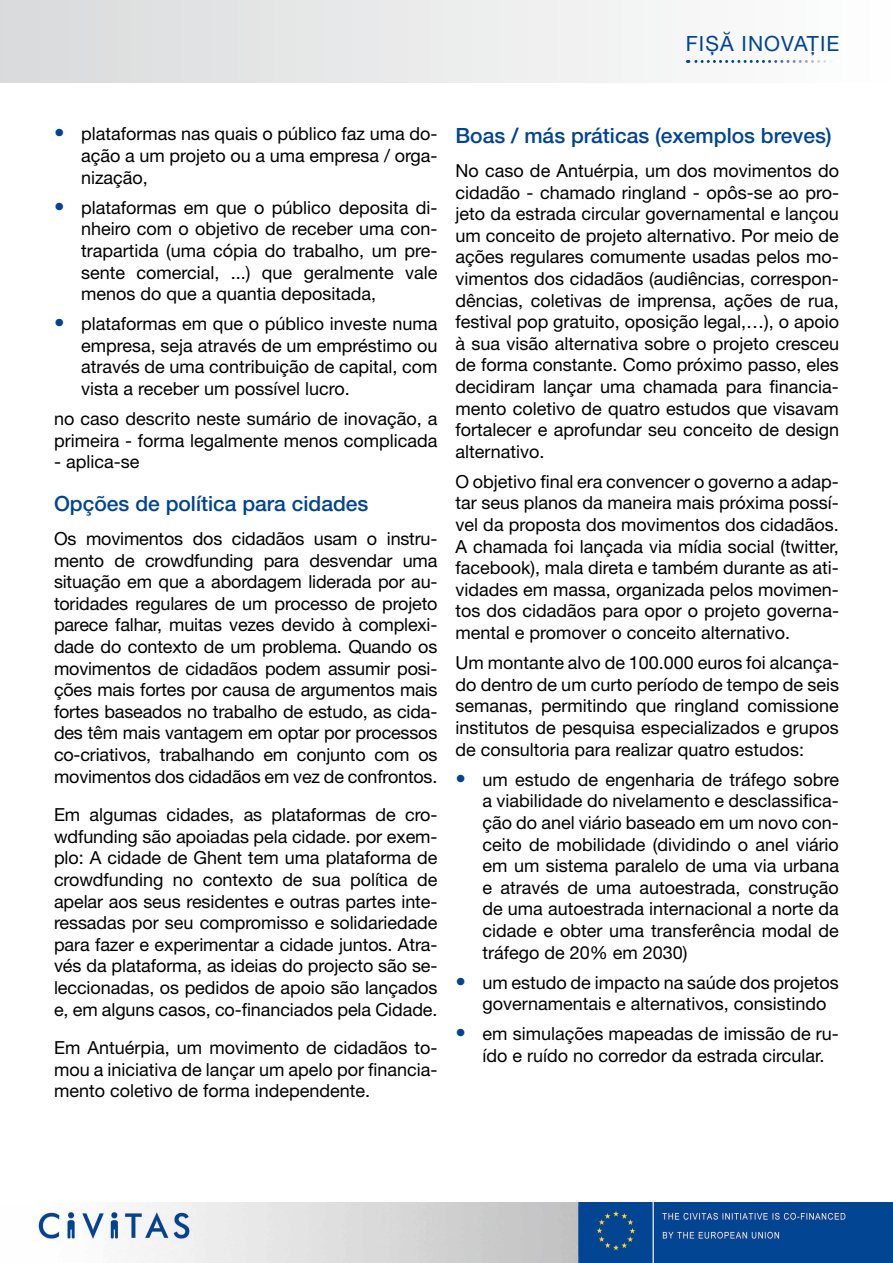
<style>
.page{position:relative;width:893px;height:1263px;background:#fff}
.page>*{position:absolute;margin:0;border:0;box-sizing:border-box;transform-origin:0 0}
.t1{font:500 21px "Helvetica Neue LT Pro";color:#004494}
.t2{font:21px "Helvetica Neue LT Pro";letter-spacing:.05em;color:#004494}
.t3{font:18px/21.6px "Helvetica Neue LT Pro";color:#000;text-align:justify}
.s1{font-size:21px;color:#004494}
</style>
<div class="page">
<img style="left:37px;top:1203px;width:856px;height:60px">
<div style="left:0;top:0;width:893px;height:82px;background:linear-gradient(to right,#d9dadb,#fefefe)"></div>
<svg style="left:687px;top:60px;width:144px;height:3px"></svg>
<p class="t2" style="left:686px;top:31px;width:155px">Fișă inovație</p>
<p class="t3" style="left:81px;top:123px;width:358px;text-indent:-27px"><span class="s1">•</span> plataformas nas quais o público faz uma do&shy;ação a um projeto ou a uma empresa / orga&shy;nização,</p>
<p class="t3" style="left:81px;top:196px;width:358px;text-indent:-27px"><span class="s1">•</span> plataformas em que o público deposita di&shy;nheiro com o objetivo de receber uma con&shy;trapartida (uma cópia do trabalho, um pre&shy;sente comercial, ...) que geralmente vale menos do que a quantia depositada,</p>
<p class="t3" style="left:81px;top:313px;width:358px;text-indent:-27px"><span class="s1">•</span> plataformas em que o público investe numa empresa, seja através de um empréstimo ou através de uma contribuição de capital, com vista a receber um possível lucro.</p>
<p class="t3" style="left:54px;top:408px;width:385px">no caso descrito neste sumário de inovação, a primeira - forma legalmente menos complicada</p>
<p class="t3" style="left:54px;top:451px;width:87px">- aplica-se</p>
<p class="t1" style="left:54px;top:491px;width:316px">Opções de política para cidades</p>
<p class="t3" style="left:54px;top:527px;width:385px">Os movimentos dos cidadãos usam o instru&shy;mento de crowdfunding para desvendar uma situação em que a abordagem liderada por au&shy;toridades regulares de um processo de projeto parece falhar, muitas vezes devido à complexi&shy;dade do contexto de um problema. Quando os movimentos de cidadãos podem assumir posi&shy;ções mais fortes por causa de argumentos mais fortes baseados no trabalho de estudo, as cida&shy;des têm mais vantagem em optar por processos co-criativos, trabalhando em conjunto com os movimentos dos cidadãos em vez de confrontos.</p>
<p class="t3" style="left:54px;top:804px;width:385px">Em algumas cidades, as plataformas de cro&shy;wdfunding são apoiadas pela cidade. por exem&shy;plo: A cidade de Ghent tem uma plataforma de crowdfunding no contexto de sua política de apelar aos seus residentes e outras partes inte&shy;ressadas por seu compromisso e solidariedade para fazer e experimentar a cidade juntos. Atra&shy;vés da plataforma, as ideias do projecto são se&shy;leccionadas, os pedidos de apoio são lançados e, em alguns casos, co-financiados pela Cidade.</p>
<p class="t3" style="left:54px;top:1037px;width:385px">Em Antuérpia, um movimento de cidadãos to&shy;mou a iniciativa de lançar um apelo por financia&shy;mento coletivo de forma independente.</p>
<p class="t1" style="left:455px;top:123px;width:378px">Boas / más práticas (exemplos breves)</p>
<p class="t3" style="left:455px;top:159px;width:385px">No caso de Antuérpia, um dos movimentos do cidadão - chamado ringland - opôs-se ao pro&shy;jeto da estrada circular governamental e lançou um conceito de projeto alternativo. Por meio de ações regulares comumente usadas pelos mo&shy;vimentos dos cidadãos (audiências, correspon&shy;dências, coletivas de imprensa, ações de rua, festival pop gratuito, oposição legal,…), o apoio à sua visão alternativa sobre o projeto cresceu de forma constante. Como próximo passo, eles decidiram lançar uma chamada para financia&shy;mento coletivo de quatro estudos que visavam fortalecer e aprofundar seu conceito de design alternativo.</p>
<p class="t3" style="left:455px;top:470px;width:385px">O objetivo final era convencer o governo a adap&shy;tar seus planos da maneira mais próxima possí&shy;vel da proposta dos movimentos dos cidadãos.<br>A chamada foi lançada via mídia social (twitter, facebook), mala direta e também durante as ati&shy;vidades em massa, organizada pelos movimen&shy;tos dos cidadãos para opor o projeto governa&shy;mental e promover o conceito alternativo.</p>
<p class="t3" style="left:455px;top:652px;width:385px">Um montante alvo de 100.000 euros foi alcança&shy;do dentro de um curto período de tempo de seis semanas, permitindo que ringland comissione institutos de pesquisa especializados e grupos de consultoria para realizar quatro estudos:</p>
<p class="t3" style="left:482px;top:768px;width:358px;text-indent:-27px"><span class="s1">•</span> um estudo de engenharia de tráfego sobre a viabilidade do nivelamento e desclassifica&shy;ção do anel viário baseado em um novo con&shy;ceito de mobilidade (dividindo o anel viário em um sistema paralelo de uma via urbana e através de uma autoestrada, construção de uma autoestrada internacional a norte da cidade e obter uma transferência modal de tráfego de 20% em 2030)</p>
<p class="t3" style="left:482px;top:971px;width:358px;text-indent:-27px"><span class="s1">•</span> um estudo de impacto na saúde dos projetos governamentais e alternativos, consistindo</p>
<p class="t3" style="left:482px;top:1023px;width:358px;text-indent:-27px"><span class="s1">•</span> em simulações mapeadas de imissão de ru&shy;ído e ruído no corredor da estrada circular.</p>
</div>
